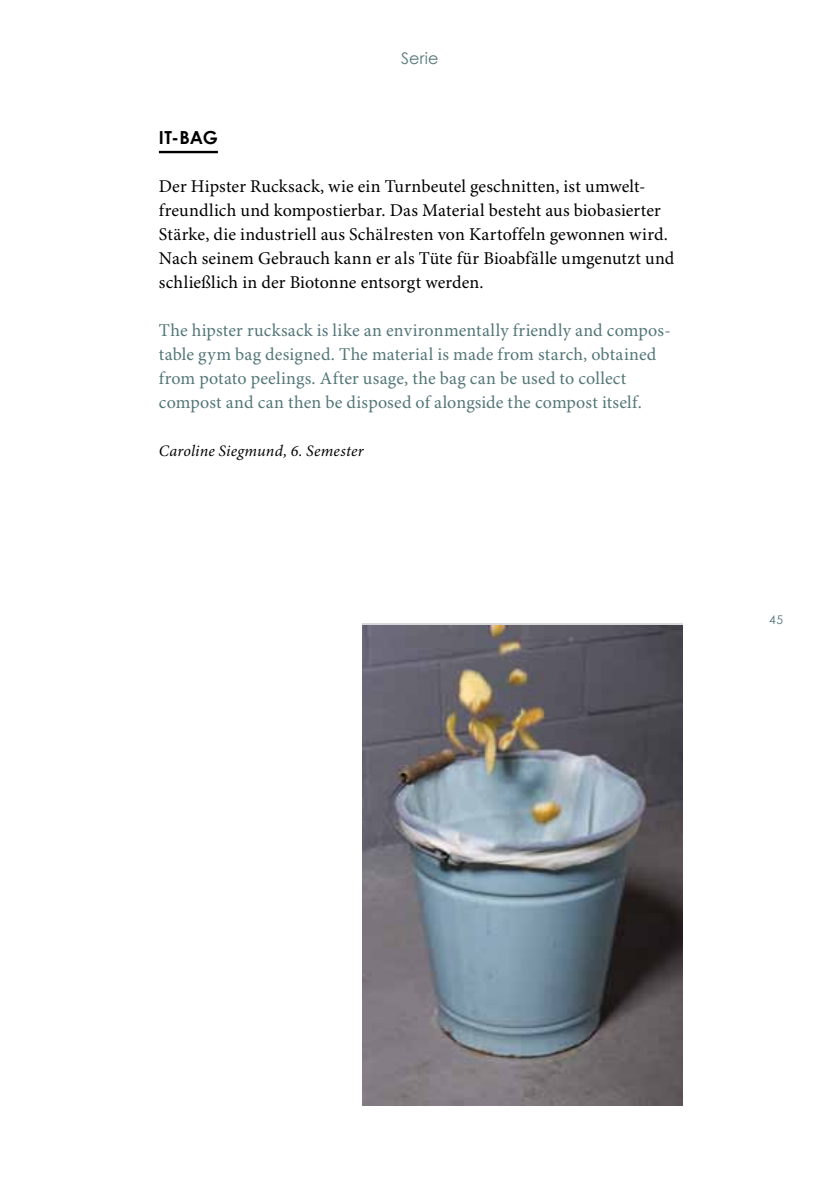
<style>
.page{position:relative;width:840px;height:1191px;background:#fff}
.page>*{position:absolute;margin:0;border:0;box-sizing:border-box;transform-origin:0 0}
.t1{font:18px/24px "Minion Pro";letter-spacing:.005em;color:#000}
.t2{font:18px/24px "Minion Pro";letter-spacing:.01em;color:#547678}
.t3{font:700 18px "Century Gothic";color:#000}
.t4{font:italic 16px "Minion Pro";letter-spacing:.015em;color:#000}
.t5{font:16px "Century Gothic";color:#547678}
.t6{font:12px "Century Gothic";color:#547678}
</style>
<div class="page">
<hr style="left:159px;top:151px;width:59px;height:2px;background:#000">
<img style="left:362px;top:626px;width:320px;height:479px">
<p class="t5" style="left:401px;top:47px;width:39px">Serie</p>
<p class="t3" style="left:159px;top:124px;width:60px">It‑Bag</p>
<p class="t1" style="left:159px;top:175px;width:516px">Der Hipster Rucksack, wie ein Turnbeutel geschnitten, ist umwelt&shy;freundlich und kompostierbar. Das Material besteht aus biobasierter Stärke, die industriell aus Schälresten von Kartoffeln gewonnen wird.<br>Nach seinem Gebrauch kann er als Tüte für Bioabfälle umgenutzt und schließlich in der Biotonne entsorgt werden.</p>
<p class="t2" style="left:159px;top:319px;width:513px">The hipster rucksack is like an environmentally friendly and compos&shy;table gym bag designed. The material is made from starch, obtained from potato peelings. After usage, the bag can be used to collect compost and can then be disposed of alongside the compost itself.</p>
<p class="t4" style="left:159px;top:441px;width:206px">Caroline Siegmund, 6. Semester</p>
<p class="t6" style="left:768px;top:611px;width:15px">45</p>
</div>
